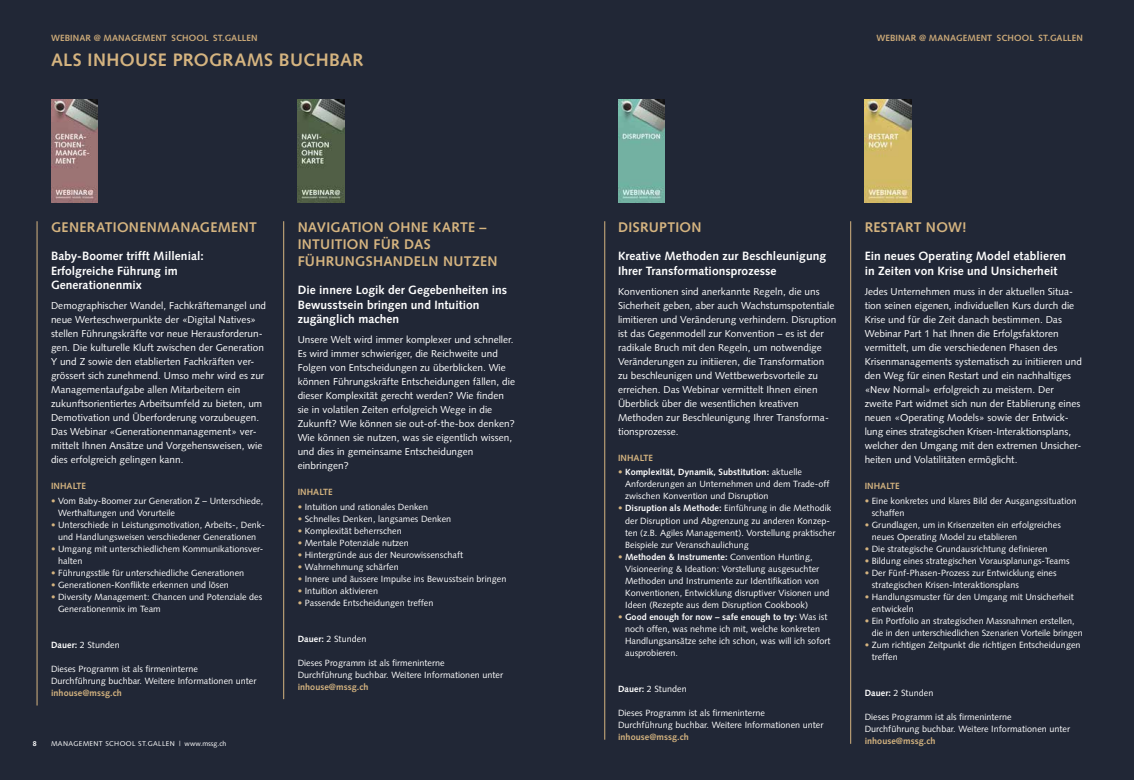
<style>
.page{position:relative;width:1134px;height:780px;background:#fff}
.page>*{position:absolute;margin:0;border:0;box-sizing:border-box;transform-origin:0 0}
.t1{font:700 18px "Syntax LT Std";letter-spacing:.02em;color:#d5b480}
.t2{font:700 14px/16.9px "Syntax LT Std";letter-spacing:.02em;color:#d5b480}
.t3{font:700 12px/14.5px "Syntax LT Std";letter-spacing:.005em;color:#fff}
.t4{font:10px/14px "Syntax LT Std";letter-spacing:.005em;color:#fff}
.t5{font:9px/12px "Syntax LT Std";letter-spacing:.005em;color:#fff}
.t6{font:700 9px "Syntax LT Std";letter-spacing:.005em;color:#d5b480}
.t7{font:700 9px "Syntax LT Std";letter-spacing:.01em;color:#ccaa78}
.t8{font:7px "Syntax LT Std";letter-spacing:.05em;color:#fff}
.t9{font:700 7px "Syntax LT Std";color:#fff}
.s1{color:#d5b480}
.s2{font-weight:700}
</style>
<div class="page">
<div style="left:0;top:0;width:567px;height:780px;background:#212736"></div>
<div style="left:567px;top:0;width:567px;height:780px;background:#212736"></div>
<hr style="left:283px;top:221px;width:1px;height:478px;background:#d5b480">
<hr style="left:37px;top:221px;width:1px;height:484px;background:#d5b480">
<hr style="left:604px;top:221px;width:1px;height:518px;background:#d5b480">
<hr style="left:850px;top:221px;width:1px;height:522px;background:#d5b480">
<img style="left:298px;top:99px;width:46px;height:103px">
<img style="left:51px;top:99px;width:47px;height:103px">
<img style="left:618px;top:99px;width:47px;height:103px">
<img style="left:865px;top:99px;width:46px;height:103px">
<p class="t7" style="left:51px;top:33px;width:208px">WEBINAR @ MANAGEMENT SCHOOL ST.GALLEN</p>
<h1 class="t1" style="left:51px;top:50px;width:314px">ALS INHOUSE PROGRAMS BUCHBAR</h1>
<h2 class="t2" style="left:51px;top:218px;width:207px">GENERATIONENMANAGEMENT</h2>
<h3 class="t3" style="left:51px;top:249px;width:154px">Baby-Boomer trifft Millenial:<br>Erfolgreiche Führung im<br>Generationenmix</h3>
<p class="t4" style="left:51px;top:298px;width:217px">Demographischer Wandel, Fachkräftemangel und neue Werteschwerpunkte der «Digital Natives» stellen Führungskräfte vor neue Herausforderun&shy;gen. Die kulturelle Kluft zwischen der Generation Y und Z sowie den etablierten Fachkräften ver&shy;grössert sich zunehmend. Umso mehr wird es zur Managementaufgabe allen Mitarbeitern ein zukunftsorientiertes Arbeitsumfeld zu bieten, um Demotivation und Überforderung vorzubeugen.<br>Das Webinar «Generationenmanagement» ver&shy;mittelt Ihnen Ansätze und Vorgehensweisen, wie dies erfolgreich gelingen kann.</p>
<p class="t6" style="left:51px;top:481px;width:36px">INHALTE</p>
<p class="t5" style="left:58px;top:495px;width:207px;text-indent:-7px"><span class="s1">•</span> Vom Baby-Boomer zur Generation Z – Unterschiede,<br>Werthaltungen und Vorurteile</p>
<p class="t5" style="left:51px;top:519px;width:215px;text-align:center"><span class="s1">•</span> Unterschiede in Leistungsmotivation, Arbeits-, Denk&shy;und Handlungsweisen verschiedener Generationen</p>
<p class="t5" style="left:58px;top:543px;width:207px;text-indent:-7px"><span class="s1">•</span> Umgang mit unterschiedlichem Kommunikationsver&shy;halten</p>
<p class="t5" style="left:51px;top:567px;width:195px"><span class="s1">•</span> Führungsstile für unterschiedliche Generationen</p>
<p class="t5" style="left:51px;top:579px;width:179px"><span class="s1">•</span> Generationen-Konflikte erkennen und lösen</p>
<p class="t5" style="left:58px;top:591px;width:206px;text-indent:-7px"><span class="s1">•</span> Diversity Management: Chancen und Potenziale des<br>Generationenmix im Team</p>
<p class="t5" style="left:51px;top:639px;width:70px"><span class="s2">Dauer:</span> 2 Stunden</p>
<p class="t5" style="left:51px;top:663px;width:207px">Dieses Programm ist als firmeninterne<br>Durchführung buchbar. Weitere Informationen unter</p>
<p class="t6" style="left:51px;top:687px;width:72px">inhouse@mssg.ch</p>
<p class="t9" style="left:33px;top:739px;width:5px">8</p>
<p class="t8" style="left:51px;top:739px;width:177px">MANAGEMENT SCHOOL ST.GALLEN | www.mssg.ch</p>
<h2 class="t2" style="left:298px;top:218px;width:201px">NAVIGATION OHNE KARTE –<br>INTUITION FÜR DAS<br>FÜHRUNGSHANDELN NUTZEN</h2>
<h3 class="t3" style="left:298px;top:283px;width:211px">Die innere Logik der Gegebenheiten ins<br>Bewusstsein bringen und Intuition zugänglich machen</h3>
<p class="t4" style="left:298px;top:332px;width:219px">Unsere Welt wird immer komplexer und schneller.<br>Es wird immer schwieriger, die Reichweite und Folgen von Entscheidungen zu überblicken. Wie können Führungskräfte Entscheidungen fällen, die dieser Komplexität gerecht werden? Wie finden sie in volatilen Zeiten erfolgreich Wege in die Zukunft? Wie können sie out-of-the-box denken?<br>Wie können sie nutzen, was sie eigentlich wissen, und dies in gemeinsame Entscheidungen einbringen?</p>
<p class="t6" style="left:298px;top:486px;width:36px">INHALTE</p>
<p class="t5" style="left:298px;top:500px;width:132px"><span class="s1">•</span> Intuition und rationales Denken</p>
<p class="t5" style="left:298px;top:512px;width:155px"><span class="s1">•</span> Schnelles Denken, langsames Denken</p>
<p class="t5" style="left:298px;top:524px;width:106px"><span class="s1">•</span> Komplexität beherrschen</p>
<p class="t5" style="left:298px;top:536px;width:113px"><span class="s1">•</span> Mentale Potenziale nutzen</p>
<p class="t5" style="left:298px;top:548px;width:167px"><span class="s1">•</span> Hintergründe aus der Neurowissenschaft</p>
<p class="t5" style="left:298px;top:560px;width:103px"><span class="s1">•</span> Wahrnehmung schärfen</p>
<p class="t5" style="left:298px;top:572px;width:210px"><span class="s1">•</span> Innere und äussere Impulse ins Bewusstsein bringen</p>
<p class="t5" style="left:298px;top:584px;width:82px"><span class="s1">•</span> Intuition aktivieren</p>
<p class="t5" style="left:298px;top:596px;width:137px"><span class="s1">•</span> Passende Entscheidungen treffen</p>
<p class="t5" style="left:298px;top:632px;width:70px"><span class="s2">Dauer:</span> 2 Stunden</p>
<p class="t5" style="left:298px;top:656px;width:207px">Dieses Programm ist als firmeninterne<br>Durchführung buchbar. Weitere Informationen unter</p>
<p class="t6" style="left:298px;top:681px;width:72px">inhouse@mssg.ch</p>
<p class="t7" style="left:876px;top:33px;width:208px">WEBINAR @ MANAGEMENT SCHOOL ST.GALLEN</p>
<h2 class="t2" style="left:618px;top:218px;width:85px">DISRUPTION</h2>
<h3 class="t3" style="left:618px;top:249px;width:210px">Kreative Methoden zur Beschleunigung<br>Ihrer Transformationsprozesse</h3>
<p class="t4" style="left:618px;top:284px;width:220px">Konventionen sind anerkannte Regeln, die uns Sicherheit geben, aber auch Wachstumspotentiale limitieren und Veränderung verhindern. Disruption ist das Gegenmodell zur Konvention – es ist der radikale Bruch mit den Regeln, um notwendige Veränderungen zu initiieren, die Transformation zu beschleunigen und Wettbewerbsvorteile zu erreichen. Das Webinar vermittelt Ihnen einen Überblick über die wesentlichen kreativen Methoden zur Beschleunigung Ihrer Transforma&shy;tionsprozesse.</p>
<p class="t6" style="left:618px;top:452px;width:36px">INHALTE</p>
<p class="t5" style="left:625px;top:466px;width:206px;text-indent:-7px"><span class="s1">•</span> <span class="s2">Komplexität, Dynamik, Substitution:</span> aktuelle<br>Anforderungen an Unternehmen und dem Trade-off zwischen Konvention und Disruption</p>
<p class="t5" style="left:625px;top:502px;width:212px;text-indent:-7px"><span class="s1">•</span> <span class="s2">Disruption als Methode:</span> Einführung in die Methodik der Disruption und Abgrenzung zu anderen Konzep&shy;ten (z.B. Agiles Management). Vorstellung praktischer Beispiele zur Veranschaulichung</p>
<p class="t5" style="left:625px;top:550px;width:206px;text-indent:-7px"><span class="s1">•</span> <span class="s2">Methoden &amp; Instrumente:</span> Convention Hunting, Visioneering &amp; Ideation: Vorstellung ausgesuchter Methoden und Instrumente zur Identifikation von Konventionen, Entwicklung disruptiver Visionen und Ideen (Rezepte aus dem Disruption Cookbook)</p>
<p class="t5" style="left:625px;top:610px;width:207px;text-indent:-7px"><span class="s1">•</span> <span class="s2">Good enough for now – safe enough to try:</span> Was ist noch offen, was nehme ich mit, welche konkreten Handlungsansätze sehe ich schon, was will ich sofort ausprobieren.</p>
<p class="t5" style="left:618px;top:682px;width:70px"><span class="s2">Dauer:</span> 2 Stunden</p>
<p class="t5" style="left:618px;top:706px;width:207px">Dieses Programm ist als firmeninterne<br>Durchführung buchbar. Weitere Informationen unter</p>
<p class="t6" style="left:618px;top:731px;width:72px">inhouse@mssg.ch</p>
<h2 class="t2" style="left:865px;top:218px;width:104px">RESTART NOW!</h2>
<h3 class="t3" style="left:865px;top:249px;width:203px">Ein neues Operating Model etablieren in Zeiten von Krise und Unsicherheit</h3>
<p class="t4" style="left:865px;top:284px;width:219px">Jedes Unternehmen muss in der aktuellen Situa&shy;tion seinen eigenen, individuellen Kurs durch die Krise und für die Zeit danach bestimmen. Das Webinar Part 1 hat Ihnen die Erfolgsfaktoren vermittelt, um die verschiedenen Phasen des Krisenmanagements systematisch zu initiieren und den Weg für einen Restart und ein nachhaltiges «New Normal» erfolgreich zu meistern. Der zweite Part widmet sich nun der Etablierung eines neuen «Operating Models» sowie der Entwick&shy;lung eines strategischen Krisen-Interaktionsplans, welcher den Umgang mit den extremen Unsicher&shy;heiten und Volatilitäten ermöglicht.</p>
<p class="t6" style="left:865px;top:480px;width:36px">INHALTE</p>
<p class="t5" style="left:872px;top:494px;width:206px;text-indent:-7px"><span class="s1">•</span> Eine konkretes und klares Bild der Ausgangssituation schaffen</p>
<p class="t5" style="left:872px;top:518px;width:191px;text-indent:-7px"><span class="s1">•</span> Grundlagen, um in Krisenzeiten ein erfolgreiches neues Operating Model zu etablieren</p>
<p class="t5" style="left:865px;top:542px;width:184px"><span class="s1">•</span> Die strategische Grundausrichtung definieren</p>
<p class="t5" style="left:865px;top:554px;width:206px"><span class="s1">•</span> Bildung eines strategischen Vorausplanungs-Teams</p>
<p class="t5" style="left:872px;top:566px;width:186px;text-indent:-7px"><span class="s1">•</span> Der Fünf-Phasen-Prozess zur Entwicklung eines strategischen Krisen-Interaktionsplans</p>
<p class="t5" style="left:872px;top:590px;width:204px;text-indent:-7px"><span class="s1">•</span> Handlungsmuster für den Umgang mit Unsicherheit entwickeln</p>
<p class="t5" style="left:872px;top:614px;width:212px;text-indent:-7px"><span class="s1">•</span> Ein Portfolio an strategischen Massnahmen erstellen, die in den unterschiedlichen Szenarien Vorteile bringen</p>
<p class="t5" style="left:872px;top:638px;width:210px;text-indent:-7px"><span class="s1">•</span> Zum richtigen Zeitpunkt die richtigen Entscheidungen treffen</p>
<p class="t5" style="left:865px;top:686px;width:70px"><span class="s2">Dauer:</span> 2 Stunden</p>
<p class="t5" style="left:865px;top:710px;width:207px">Dieses Programm ist als firmeninterne<br>Durchführung buchbar. Weitere Informationen unter</p>
<p class="t6" style="left:865px;top:735px;width:72px">inhouse@mssg.ch</p>
</div>
